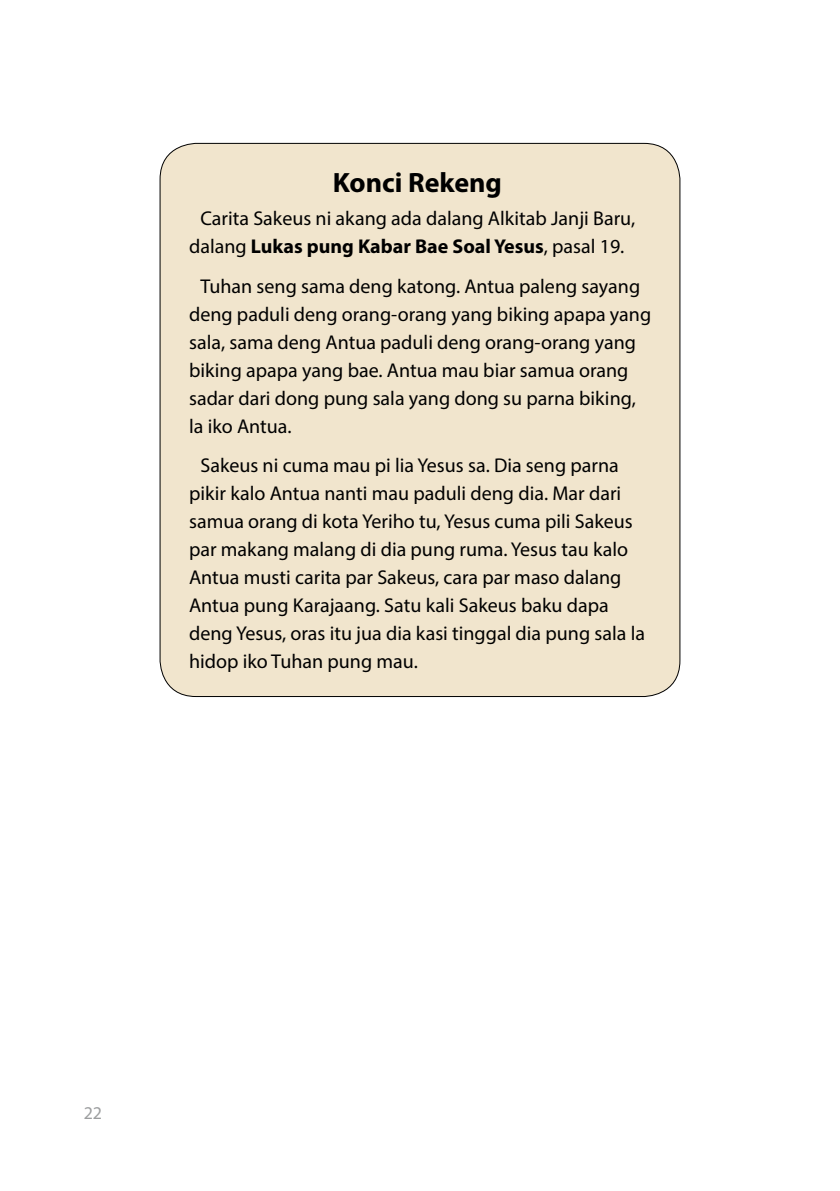
<style>
.page{position:relative;width:840px;height:1191px;background:#fff}
.page>*{position:absolute;margin:0;border:0;box-sizing:border-box;transform-origin:0 0}
.t1{font:700 28px "Myriad Pro";color:#000}
.t2{font:20px/28px "Myriad Pro";color:#000}
.t3{font:18px "Myriad Pro";color:#9c9e9f}
.s1{font-weight:700}
</style>
<div class="page">
<div style="left:160px;top:143px;width:519px;height:553px;background:#f1e5cd;border-radius:36px"></div>
<h1 class="t1" style="left:332px;top:164px;width:170px">Konci Rekeng</h1>
<p class="t2" style="left:189px;top:204px;width:447px;text-align:center">Carita Sakeus ni akang ada dalang Alkitab Janji Baru, dalang <span class="s1">Lukas pung Kabar Bae Soal Yesus</span>, pasal 19.</p>
<p class="t2" style="left:189px;top:272px;width:463px;text-indent:11px">Tuhan seng sama deng katong. Antua paleng sayang deng paduli deng orang-orang yang biking apapa yang sala, sama deng Antua paduli deng orang-orang yang biking apapa yang bae. Antua mau biar samua orang sadar dari dong pung sala yang dong su parna biking, la iko Antua.</p>
<p class="t2" style="left:189px;top:451px;width:457px;text-indent:11px">Sakeus ni cuma mau pi lia Yesus sa. Dia seng parna pikir kalo Antua nanti mau paduli deng dia. Mar dari samua orang di kota Yeriho tu, Yesus cuma pili Sakeus par makang malang di dia pung ruma. Yesus tau kalo Antua musti carita par Sakeus, cara par maso dalang Antua pung Karajaang. Satu kali Sakeus baku dapa deng Yesus, oras itu jua dia kasi tinggal dia pung sala la hidop iko Tuhan pung mau.</p>
<p class="t3" style="left:84px;top:1102px;width:20px">22</p>
</div>
